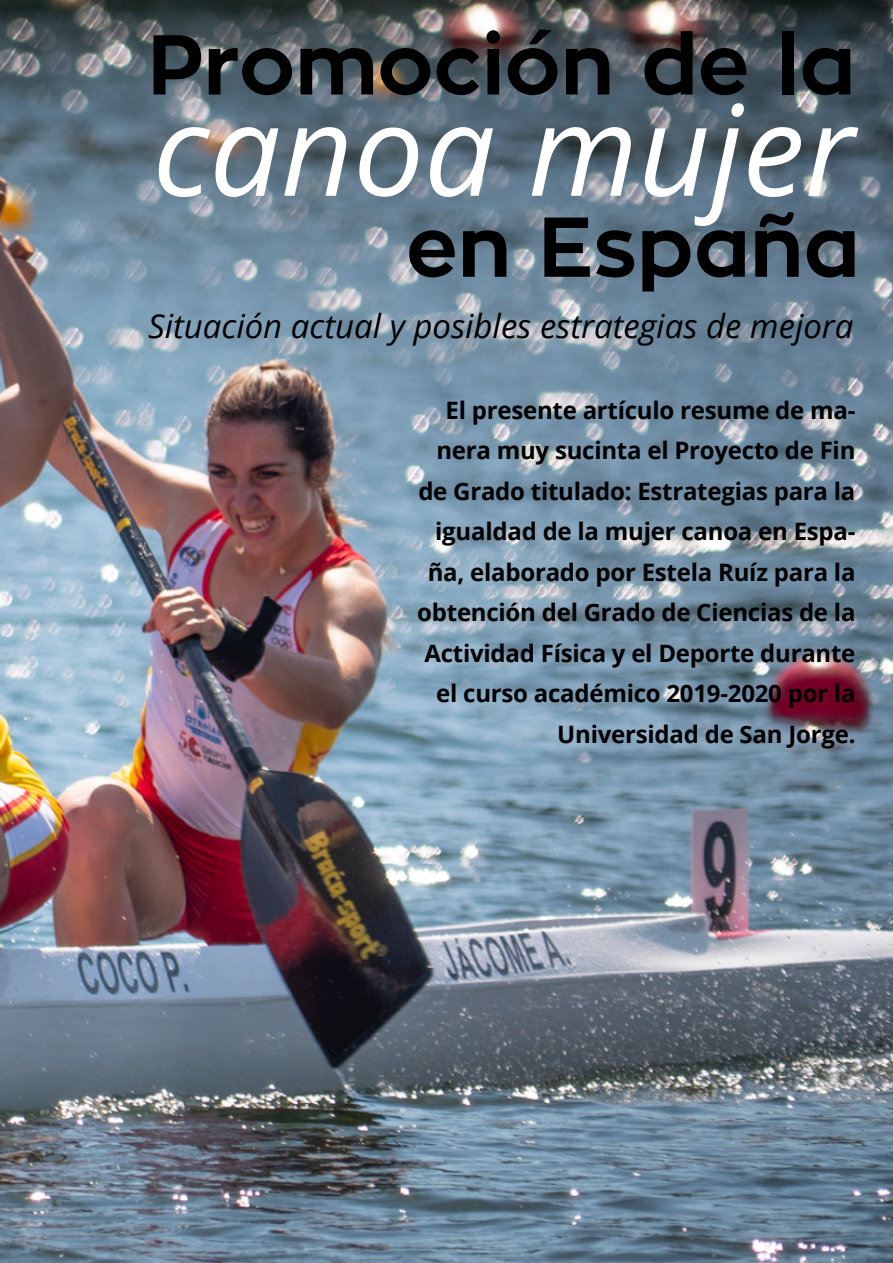
<style>
.page{position:relative;width:893px;height:1263px;background:#fff}
.page>*{position:absolute;margin:0;border:0;box-sizing:border-box;transform-origin:0 0}
.t1{font:italic 126px "Open Sans";color:#fff}
.t2{font:700 84px "Zona Pro";color:#000}
.t3{font:italic 33px "Open Sans";color:#000}
.t4{font:700 24px/40.5px "Open Sans";letter-spacing:-.01em;color:#000;text-align:right}
.t5{font:21px "Lobster Two";color:#000}
</style>
<div class="page">
<img style="left:0;top:0;width:893px;height:1263px">
<h2 class="t2" style="left:147px;top:10px;width:710px">Promoción de la</h2>
<p class="t5" style="left:785px;top:47px;width:72px">Nacional</p>
<h1 class="t1" style="left:153px;top:64px;width:703px">canoa mujer</h1>
<h2 class="t2" style="left:406px;top:192px;width:455px">en España</h2>
<h3 class="t3" style="left:148px;top:303px;width:707px">Situación actual y posibles estrategias de mejora</h3>
<p class="t4" style="left:417px;top:389px;width:440px">El presente artículo resume de ma&shy;nera muy sucinta el Proyecto de Fin de Grado titulado: Estrategias para la igualdad de la mujer canoa en Espa&shy;ña, elaborado por Estela Ruíz para la obtención del Grado de Ciencias de la Actividad Física y el Deporte durante el curso académico 2019-2020 por la Universidad de San Jorge.</p>
</div>
